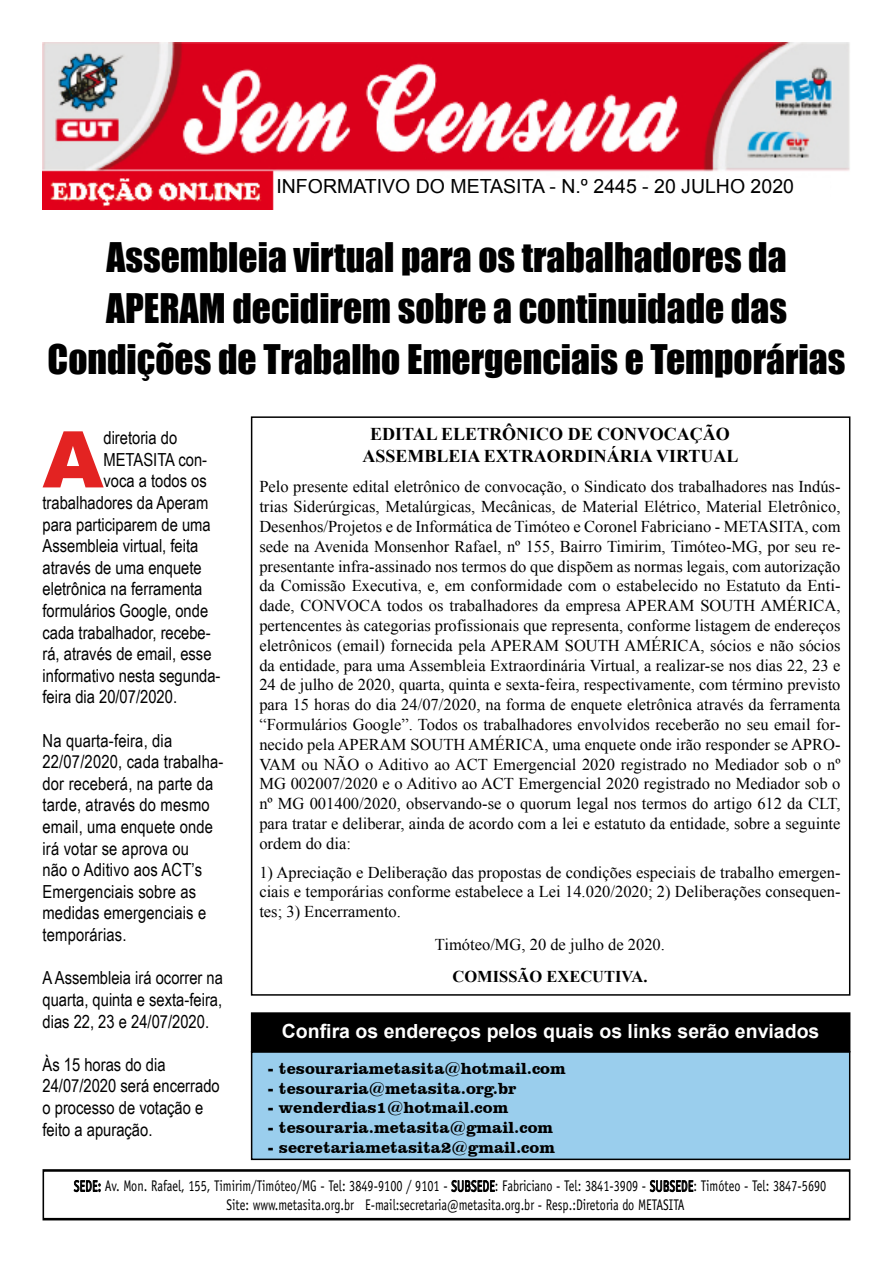
<style>
.page{position:relative;width:893px;height:1263px;background:#fff}
.page>*{position:absolute;margin:0;border:0;box-sizing:border-box;transform-origin:0 0}
.t1{font:900 78.3px "Arial";color:#e32322}
.t2{font:37.5px/51px "Impact";color:#000;text-align:center}
.t3{font:20.4px "Arial";color:#000}
.t4{font:700 19.5px "Arial";color:#fff}
.t5{font:19.5px "Arial";color:#000}
.t6{font:18px/21.6px "Arial Narrow";color:#000}
.t7{font:700 18px/21.6px "Times New Roman";color:#000;text-align:center}
.t8{font:16.5px/19.8px "Times New Roman";color:#000;text-align:justify}
.t9{font:700 16.5px "Clarendon BT";color:#000}
.t10{font:700 16.5px "Times New Roman";color:#000}
.t11{font:15.45px/18.5px "Officina Sans";color:#000;scale:.79 1}
</style>
<div class="page">
<div style="left:251px;top:416px;width:599px;height:580px;border:2px solid #000"></div>
<img style="left:43px;top:43px;width:807px;height:167px">
<div style="left:276px;top:178px;width:553px;height:27px;background:#fff"></div>
<div style="left:252px;top:1052px;width:598px;height:107px;background:#9aceed"></div>
<div style="left:251px;top:1051px;width:599px;height:109px;border:2px solid #000"></div>
<div style="left:252px;top:1013px;width:598px;height:38px;background:#000"></div>
<div style="left:251px;top:1012px;width:599px;height:40px;border:2px solid #000"></div>
<svg style="left:74px;top:1180px;width:27px;height:12px"></svg>
<svg style="left:451px;top:1180px;width:44px;height:12px"></svg>
<svg style="left:650px;top:1180px;width:43px;height:12px"></svg>
<div style="left:42px;top:1169px;width:809px;height:51px;border:2px solid #000"></div>
<p class="t5" style="left:276px;top:173px;width:519px">INFORMATIVO DO METASITA - N.º 2445 - 20 JULHO 2020</p>
<p class="t3" style="left:624px;top:174px;width:47px">2428</p>
<h2 class="t2" style="left:48px;top:230px;width:799px">Assembleia virtual para os trabalhadores da<br>APERAM decidirem sobre a continuidade das<br>Condições de Trabalho Emergenciais e Temporárias</h2>
<h1 class="t1" style="left:43px;top:403px;width:62px">A</h1>
<p class="t6" style="left:103px;top:426px;width:75px">diretoria do</p>
<p class="t6" style="left:103px;top:448px;width:105px">METASITA con-</p>
<p class="t6" style="left:103px;top:470px;width:105px">voca a todos os</p>
<p class="t6" style="left:43px;top:491px;width:167px">trabalhadores da Aperam</p>
<p class="t6" style="left:43px;top:513px;width:170px">para participarem de uma</p>
<p class="t6" style="left:43px;top:534px;width:157px">Assembleia virtual, feita</p>
<p class="t6" style="left:43px;top:556px;width:161px">através de uma enquete</p>
<p class="t6" style="left:43px;top:578px;width:161px">eletrônica na ferramenta</p>
<p class="t6" style="left:43px;top:599px;width:167px">formulários Google, onde</p>
<p class="t6" style="left:43px;top:621px;width:170px">cada trabalhador, recebe-</p>
<p class="t6" style="left:43px;top:642px;width:171px">rá, através de email, esse</p>
<p class="t6" style="left:43px;top:664px;width:180px">informativo nesta segunda-</p>
<p class="t6" style="left:43px;top:686px;width:136px">feira dia 20/07/2020.</p>
<p class="t6" style="left:43px;top:729px;width:182px">Na quarta-feira, dia<br>22/07/2020, cada trabalha&shy;dor receberá, na parte da tarde, através do mesmo email, uma enquete onde irá votar se aprova ou<br>não o Aditivo aos ACT’s<br>Emergenciais sobre as medidas emergenciais e temporárias.</p>
<p class="t6" style="left:43px;top:966px;width:182px;text-align:justify">A Assembleia irá ocorrer na quarta, quinta e sexta-feira, dias 22, 23 e 24/07/2020.</p>
<p class="t6" style="left:43px;top:1053px;width:179px">Às 15 horas do dia<br>24/07/2020 será encerrado o processo de votação e feito a apuração.</p>
<p class="t7" style="left:362px;top:423px;width:378px">EDITAL ELETRÔNICO DE CONVOCAÇÃO<br>ASSEMBLEIA EXTRAORDINÁRIA VIRTUAL</p>
<p class="t8" style="left:259px;top:477px;width:583px">Pelo presente edital eletrônico de convocação, o Sindicato dos trabalhadores nas Indús&shy;trias Siderúrgicas, Metalúrgicas, Mecânicas, de Material Elétrico, Material Eletrônico, Desenhos/Projetos e de Informática de Timóteo e Coronel Fabriciano - METASITA, com sede na Avenida Monsenhor Rafael, nº 155, Bairro Timirim, Timóteo-MG, por seu re&shy;presentante infra-assinado nos termos do que dispõem as normas legais, com autorização da Comissão Executiva, e, em conformidade com o estabelecido no Estatuto da Enti&shy;dade, CONVOCA todos os trabalhadores da empresa APERAM SOUTH AMÉRICA, pertencentes às categorias profissionais que representa, conforme listagem de endereços eletrônicos (email) fornecida pela APERAM SOUTH AMÉRICA, sócios e não sócios da entidade, para uma Assembleia Extraordinária Virtual, a realizar-se nos dias 22, 23 e 24 de julho de 2020, quarta, quinta e sexta-feira, respectivamente, com término previsto para 15 horas do dia 24/07/2020, na forma de enquete eletrônica através da ferramenta “Formulários Google”. Todos os trabalhadores envolvidos receberão no seu email for&shy;necido pela APERAM SOUTH AMÉRICA, uma enquete onde irão responder se APRO-VAM ou NÃO o Aditivo ao ACT Emergencial 2020 registrado no Mediador sob o nº MG 002007/2020 e o Aditivo ao ACT Emergencial 2020 registrado no Mediador sob o nº MG 001400/2020, observando-se o quorum legal nos termos do artigo 612 da CLT, para tratar e deliberar, ainda de acordo com a lei e estatuto da entidade, sobre a seguinte ordem do dia:</p>
<p class="t8" style="left:259px;top:862px;width:583px">1) Apreciação e Deliberação das propostas de condições especiais de trabalho emergen&shy;ciais e temporárias conforme estabelece a Lei 14.020/2020; 2) Deliberações consequen&shy;tes; 3) Encerramento.</p>
<p class="t8" style="left:435px;top:934px;width:231px">Timóteo/MG, 20 de julho de 2020.</p>
<p class="t10" style="left:452px;top:965px;width:196px">COMISSÃO EXECUTIVA.</p>
<p class="t4" style="left:282px;top:1018px;width:539px">Confira os endereços pelos quais os links serão enviados</p>
<p class="t9" style="left:268px;top:1058px;width:299px">- tesourariametasita@hotmail.com</p>
<p class="t9" style="left:268px;top:1078px;width:250px">- tesouraria@metasita.org.br</p>
<p class="t9" style="left:268px;top:1097px;width:242px">- wenderdias1@hotmail.com</p>
<p class="t9" style="left:268px;top:1117px;width:287px">- tesouraria.metasita@gmail.com</p>
<p class="t9" style="left:268px;top:1137px;width:289px">- secretariametasita2@gmail.com</p>
<p class="t11" style="left:226px;top:1177px;width:761px;text-indent:-152px">SEDE: Av. Mon. Rafael, 155, Timirim/Timóteo/MG - Tel: 3849-9100 / 9101 - SUBSEDE: Fabriciano - Tel: 3841-3909 - SUBSEDE: Timóteo - Tel: 3847-5690<br>Site: www.metasita.org.br E-mail:secretaria@metasita.org.br - Resp.:Diretoria do METASITA</p>
</div>
